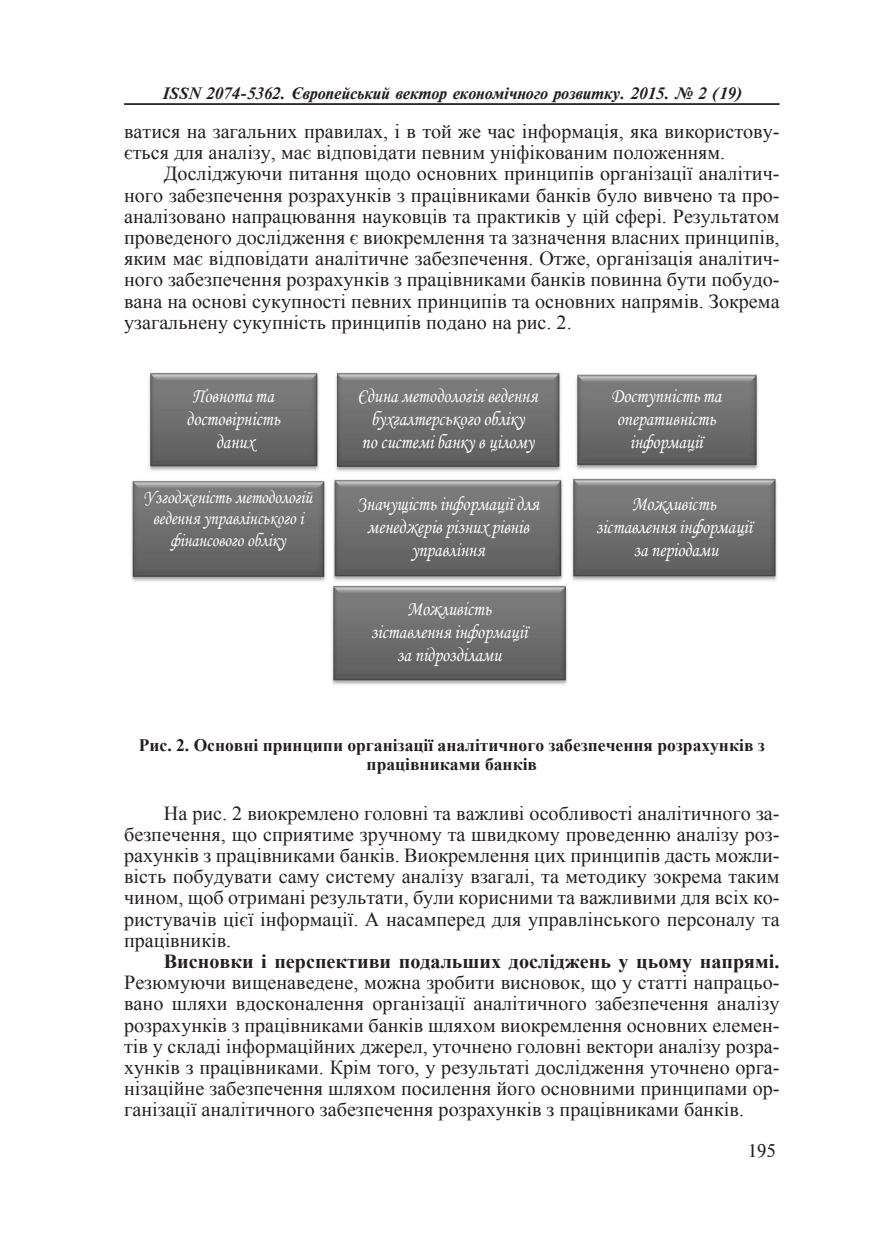
<style>
.page{position:relative;width:869px;height:1241px;background:#fff}
.page>*{position:absolute;margin:0;border:0;box-sizing:border-box;transform-origin:0 0}
.t1{font:italic 20.47px/22.8px "Monotype Corsiva";color:#fff;text-align:center;scale:.87 1}
.ОСНОВНОЙ{font:19.95px/21.2px "Times New Roman";color:#231f20;text-align:justify}
.t2{font:italic 19.25px/21.5px "Monotype Corsiva";color:#fff;text-align:center;scale:.87 1}
.рис{font:700 17.5px/19.2px "Times New Roman";color:#231f20;text-align:center}
.t3{font:17.5px "Newton C";color:#231f20}
.t4{font:italic 15.75px "Newton C Bold";color:#231f20}
.s1{font-weight:700}
</style>
<div class="page">
<hr style="left:124px;top:103px;width:655px;height:2px;background:#231f20">
<img style="left:148px;top:372px;width:171px;height:99px">
<img style="left:335px;top:372px;width:226px;height:100px">
<img style="left:575px;top:374px;width:183px;height:96px">
<img style="left:333px;top:479px;width:230px;height:102px">
<img style="left:131px;top:480px;width:195px;height:102px">
<img style="left:571px;top:478px;width:206px;height:103px">
<img style="left:332px;top:585px;width:236px;height:100px">
<p class="t4" style="left:162px;top:84px;width:581px">ISSN 2074-5362. Європейський вектор економічного розвитку. 2015. № 2 (19)</p>
<p class="ОСНОВНОЙ" style="left:124px;top:120px;width:656px">ватися на загальних правилах, і в той же час інформація, яка використову&shy;ється для аналізу, має відповідати певним уніфікованим положенням.</p>
<p class="ОСНОВНОЙ" style="left:124px;top:163px;width:656px;text-indent:40px">Досліджуючи питання щодо основних принципів організації аналітич&shy;ного забезпечення розрахунків з працівниками банків було вивчено та про&shy;аналізовано напрацювання науковців та практиків у цій сфері. Результатом проведеного дослідження є виокремлення та зазначення власних принципів, яким має відповідати аналітичне забезпечення. Отже, організація аналітич&shy;ного забезпечення розрахунків з працівниками банків повинна бути побудо&shy;вана на основі сукупності певних принципів та основних напрямів. Зокрема узагальнену сукупність принципів подано на рис. 2.</p>
<p class="t1" style="left:186px;top:384px;width:109px">Повнота та достовірність даних</p>
<p class="t1" style="left:357px;top:385px;width:208px">Єдина методологія ведення бухгалтерського обліку<br>по системі банку в цілому</p>
<p class="t1" style="left:610px;top:385px;width:128px">Доступність та оперативність інформації</p>
<p class="t2" style="left:143px;top:486px;width:195px">Узгодженість методологій ведення управлінського і фінансового обліку</p>
<p class="t1" style="left:595px;top:492px;width:181px">Можливість зіставлення інформації за періодами</p>
<p class="t1" style="left:357px;top:493px;width:211px">Значущість інформації для менеджерів різних рівнів управління</p>
<p class="t1" style="left:371px;top:597px;width:181px">Можливість зіставлення інформації за підрозділами</p>
<p class="рис" style="left:139px;top:734px;width:627px">Рис. 2. Основні принципи організації аналітичного забезпечення розрахунків з працівниками банків</p>
<p class="ОСНОВНОЙ" style="left:124px;top:802px;width:656px;text-indent:40px">На рис. 2 виокремлено головні та важливі особливості аналітичного за&shy;безпечення, що сприятиме зручному та швидкому проведенню аналізу роз&shy;рахунків з працівниками банків. Виокремлення цих принципів дасть можли&shy;вість побудувати саму систему аналізу взагалі, та методику зокрема таким чином, щоб отримані результати, були корисними та важливими для всіх ко&shy;ристувачів цієї інформації. А насамперед для управлінського персоналу та працівників.</p>
<p class="ОСНОВНОЙ" style="left:124px;top:950px;width:656px;text-indent:40px"><span class="s1">Висновки і перспективи подальших досліджень у цьому напрямі.<br></span>Резюмуючи вищенаведене, можна зробити висновок, що у статті напрацьо&shy;вано шляхи вдосконалення організації аналітичного забезпечення аналізу розрахунків з працівниками банків шляхом виокремлення основних елемен&shy;тів у складі інформаційних джерел, уточнено головні вектори аналізу розра&shy;хунків з працівниками. Крім того, у результаті дослідження уточнено орга&shy;нізаційне забезпечення шляхом посилення його основними принципами ор&shy;ганізації аналітичного забезпечення розрахунків з працівниками банків.</p>
<p class="t3" style="left:747px;top:1140px;width:29px">195</p>
</div>
